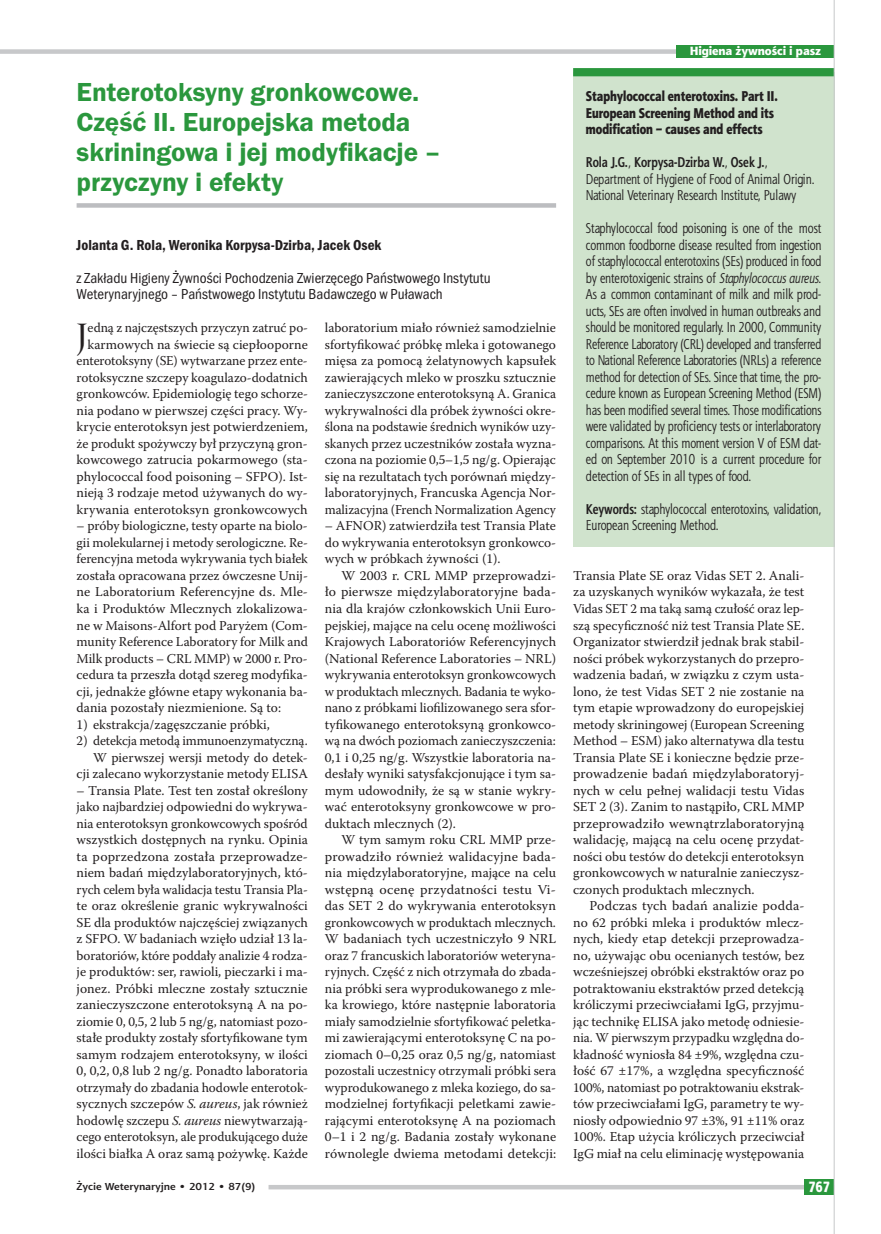
<style>
.page{position:relative;width:881px;height:1234px;background:#fff}
.page>*{position:absolute;margin:0;border:0;box-sizing:border-box;transform-origin:0 0}
.t1{font:38.55px "Warnock Pro Disp";color:#231f20}
.t2{font:600 27px/30px "Franklin Gothic Itc TEE Dm";letter-spacing:-.005em;color:#2a973d}
.t3{font:15px/16.5px "Franklin Got Itc TOT Boo Con";color:#231f20}
.t4{font:15px "Franklin Got Itc TOT Dem Con";color:#231f20}
.t5{font:15px "Aerton Cnd EFN Black";color:#fff}
.t6{font:14.25px/16.5px "Aerton Cnd EFN";color:#231f20}
.t7{font:14.25px/16.5px "Aerton Cnd EFN Black";color:#231f20}
.t8{font:13.5px/16.5px "Warnock Pro";color:#231f20;text-align:justify}
.t9{font:12px "Aerton EFN Black";color:#fff}
.t10{font:700 10.2px "Aerton EFN";color:#231f20;scale:1.11 1}
.s1{font-style:italic}
.s2{font-weight:700}
</style>
<div class="page">
<div style="left:77px;top:203px;width:479px;height:5px;background:#bcbdc0"></div>
<div style="left:573px;top:72px;width:260px;height:475px;background:#d0e3cd"></div>
<div style="left:573px;top:68px;width:260px;height:8px;background:#2a973d"></div>
<div style="left:0;top:49px;width:833px;height:5px;background:#c7c8ca"></div>
<div style="left:676px;top:45px;width:157px;height:13px;background:#2a973d"></div>
<div style="left:268px;top:1184px;width:565px;height:5px;background:#c7c8ca"></div>
<div style="left:804px;top:1178px;width:29px;height:15px;background:#2a973d"></div>
<hr style="left:833px;top:0;width:1px;height:1233px;background:#c7c8ca">
<h2 class="t2" style="left:77px;top:77px;width:365px">Enterotoksyny gronkowcowe.<br>Część II. Europejska metoda skriningowa i jej modyfikacje – przyczyny i efekty</h2>
<p class="t4" style="left:77px;top:236px;width:306px">Jolanta G. Rola, Weronika Korpysa-Dzirba, Jacek Osek</p>
<p class="t3" style="left:77px;top:269px;width:415px">z Zakładu Higieny Żywności Pochodzenia Zwierzęcego Państwowego Instytutu<br>Weterynaryjnego – Państwowego Instytutu Badawczego w Puławach</p>
<p class="t8" style="left:77px;top:319px;width:233px;text-align:right">edną z najczęstszych przyczyn zatruć po‑ karmowych na świecie są ciepłooporne enterotoksyny (SE) wytwarzane przez ente‑ rotoksyczne szczepy koagulazo‑dodatnich gronkowców. Epidemiologię tego schorze‑ nia podano w pierwszej części pracy. Wy‑ krycie enterotoksyn jest potwierdzeniem, że produkt spożywczy był przyczyną gron‑ kowcowego zatrucia pokarmowego (sta‑ phylococcal food poisoning – SFPO). Ist‑ nieją 3 rodzaje metod używanych do wy‑ krywania enterotoksyn gronkowcowych</p>
<p class="t8" style="left:77px;top:517px;width:233px">– próby biologiczne, testy oparte na biolo‑ gii molekularnej i metody serologiczne. Re‑ ferencyjna metoda wykrywania tych białek została opracowana przez ówczesne Unij‑ ne Laboratorium Referencyjne ds. Mle‑ ka i Produktów Mlecznych zlokalizowa‑ ne w Maisons-Alfort pod Paryżem (Com‑ munity Reference Laboratory for Milk and Milk products – CRL MMP) w 2000 r. Pro‑ cedura ta przeszła dotąd szereg modyfika‑ cji, jednakże główne etapy wykonania ba‑ dania pozostały niezmienione. Są to:</p>
<p class="t8" style="left:77px;top:715px;width:195px">1) ekstrakcja/zagęszczanie próbki,</p>
<p class="t8" style="left:77px;top:732px;width:233px;text-align:right">2) detekcja metodą immunoenzymatyczną.<br>W pierwszej wersji metody do detek‑<br>cji zalecano wykorzystanie metody ELISA</p>
<p class="t8" style="left:77px;top:781px;width:233px">– Transia Plate. Test ten został określony jako najbardziej odpowiedni do wykrywa‑ nia enterotoksyn gronkowcowych spośród wszystkich dostępnych na rynku. Opinia ta poprzedzona została przeprowadze‑ niem badań międzylaboratoryjnych, któ‑ rych celem była walidacja testu Transia Pla‑ te oraz określenie granic wykrywalności SE dla produktów najczęściej związanych z SFPO. W badaniach wzięło udział 13 la‑ boratoriów, które poddały analizie 4 rodza‑ je produktów: ser, rawioli, pieczarki i ma‑ jonez. Próbki mleczne zostały sztucznie zanieczyszczone enterotoksyną A na po‑ ziomie 0, 0,5, 2 lub 5 ng/g, natomiast pozo‑ stałe produkty zostały sfortyfikowane tym samym rodzajem enterotoksyny, w ilości 0, 0,2, 0,8 lub 2 ng/g. Ponadto laboratoria otrzymały do zbadania hodowle enterotok‑ sycznych szczepów <span class="s1">S. aureus</span>, jak również hodowlę szczepu <span class="s1">S. aureus</span> niewytwarzają‑ cego enterotoksyn, ale produkującego duże ilości białka A oraz samą pożywkę. Każde</p>
<h1 class="t1" style="left:77px;top:315px;width:13px">J</h1>
<p class="t8" style="left:325px;top:319px;width:233px">laboratorium miało również samodzielnie sfortyfikować próbkę mleka i gotowanego mięsa za pomocą żelatynowych kapsułek zawierających mleko w proszku sztucznie zanieczyszczone enterotoksyną A. Granica wykrywalności dla próbek żywności okre‑ ślona na podstawie średnich wyników uzy‑ skanych przez uczestników została wyzna‑ czona na poziomie 0,5–1,5 ng/g. Opierając się na rezultatach tych porównań między‑ laboratoryjnych, Francuska Agencja Nor‑ malizacyjna (French Normalization Agency</p>
<p class="t8" style="left:325px;top:517px;width:233px">– AFNOR) zatwierdziła test Transia Plate do wykrywania enterotoksyn gronkowco‑ wych w próbkach żywności (1).</p>
<p class="t8" style="left:325px;top:567px;width:233px;text-indent:16px">W 2003 r. CRL MMP przeprowadzi‑ ło pierwsze międzylaboratoryjne bada‑ nia dla krajów członkowskich Unii Euro‑ pejskiej, mające na celu ocenę możliwości Krajowych Laboratoriów Referencyjnych (National Reference Laboratories – NRL) wykrywania enterotoksyn gronkowcowych w produktach mlecznych. Badania te wyko‑ nano z próbkami liofilizowanego sera sfor‑ tyfikowanego enterotoksyną gronkowco‑ wą na dwóch poziomach zanieczyszczenia:<br>0,1 i 0,25 ng/g. Wszystkie laboratoria na‑ desłały wyniki satysfakcjonujące i tym sa‑ mym udowodniły, że są w stanie wykry‑ wać enterotoksyny gronkowcowe w pro‑ duktach mlecznych (2).</p>
<p class="t8" style="left:325px;top:831px;width:233px;text-indent:16px">W tym samym roku CRL MMP prze‑ prowadziło również walidacyjne bada‑ nia międzylaboratoryjne, mające na celu wstępną ocenę przydatności testu Vi‑ das SET 2 do wykrywania enterotoksyn gronkowcowych w produktach mlecznych.<br>W badaniach tych uczestniczyło 9 NRL oraz 7 francuskich laboratoriów weteryna‑ ryjnych. Część z nich otrzymała do zbada‑ nia próbki sera wyprodukowanego z mle‑ ka krowiego, które następnie laboratoria miały samodzielnie sfortyfikować peletka‑ mi zawierającymi enterotoksynę C na po‑ ziomach 0–0,25 oraz 0,5 ng/g, natomiast pozostali uczestnicy otrzymali próbki sera wyprodukowanego z mleka koziego, do sa‑ modzielnej fortyfikacji peletkami zawie‑ rającymi enterotoksynę A na poziomach 0–1 i 2 ng/g. Badania zostały wykonane równolegle dwiema metodami detekcji:</p>
<p class="t9" style="left:689px;top:43px;width:133px">Higiena żywności i pasz</p>
<p class="t7" style="left:585px;top:88px;width:193px">Staphylococcal enterotoxins. Part II.<br>European Screening Method and its modification – causes and effects</p>
<p class="t6" style="left:585px;top:154px;width:230px"><span class="s2">Rola J.G.</span>, <span class="s2">Korpysa-Dzirba W.</span>, <span class="s2">Osek J.</span>,<br>Department of Hygiene of Food of Animal Origin.<br>National Veterinary Research Institute, Pulawy</p>
<p class="t6" style="left:585px;top:220px;width:237px;text-align:justify">Staphylococcal food poisoning is one of the most common foodborne disease resulted from ingestion of staphylococcal enterotoxins (SEs) produced in food by enterotoxigenic strains of <span class="s1">Staphylococcus aureus</span>.<br>As a common contaminant of milk and milk prod&shy;ucts, SEs are often involved in human outbreaks and should be monitored regularly. In 2000, Community Reference Laboratory (CRL) developed and transferred to National Reference Laboratories (NRLs) a reference method for detection of SEs. Since that time, the pro&shy;cedure known as European Screening Method (ESM) has been modified several times. Those modifications were validated by proficiency tests or interlaboratory comparisons. At this moment version V of ESM dat&shy;ed on September 2010 is a current procedure for detection of SEs in all types of food.</p>
<p class="t6" style="left:585px;top:500px;width:237px"><span class="s2">Keywords:</span> staphylococcal enterotoxins, validation,<br>European Screening Method.</p>
<p class="t8" style="left:573px;top:567px;width:233px">Transia Plate SE oraz Vidas SET 2. Anali‑ za uzyskanych wyników wykazała, że test Vidas SET 2 ma taką samą czułość oraz lep‑ szą specyficzność niż test Transia Plate SE.<br>Organizator stwierdził jednak brak stabil‑ ności próbek wykorzystanych do przepro‑ wadzenia badań, w związku z czym usta‑ lono, że test Vidas SET 2 nie zostanie na tym etapie wprowadzony do europejskiej metody skriningowej (European Screening Method – ESM) jako alternatywa dla testu Transia Plate SE i konieczne będzie prze‑ prowadzenie badań międzylaboratoryj‑ nych w celu pełnej walidacji testu Vidas SET 2 (3). Zanim to nastąpiło, CRL MMP przeprowadziło wewnątrzlaboratoryjną walidację, mającą na celu ocenę przydat‑ ności obu testów do detekcji enterotoksyn gronkowcowych w naturalnie zanieczysz‑ czonych produktach mlecznych.</p>
<p class="t8" style="left:573px;top:897px;width:233px;text-indent:16px">Podczas tych badań analizie podda‑ no 62 próbki mleka i produktów mlecz‑ nych, kiedy etap detekcji przeprowadza‑ no, używając obu ocenianych testów, bez wcześniejszej obróbki ekstraktów oraz po potraktowaniu ekstraktów przed detekcją króliczymi przeciwciałami IgG, przyjmu‑ jąc technikę ELISA jako metodę odniesie‑ nia. W pierwszym przypadku względna do‑ kładność wyniosła 84 ±9%, względna czu‑ łość 67 ±17%, a względna specyficzność 100%, natomiast po potraktowaniu ekstrak‑ tów przeciwciałami IgG, parametry te wy‑ niosły odpowiednio 97 ±3%, 91 ±11% oraz 100%. Etap użycia króliczych przeciwciał IgG miał na celu eliminację występowania</p>
<p class="t10" style="left:77px;top:1180px;width:162px">Życie Weterynaryjne • 2012 • 87(9)</p>
<p class="t5" style="left:808px;top:1177px;width:23px">767</p>
</div>
